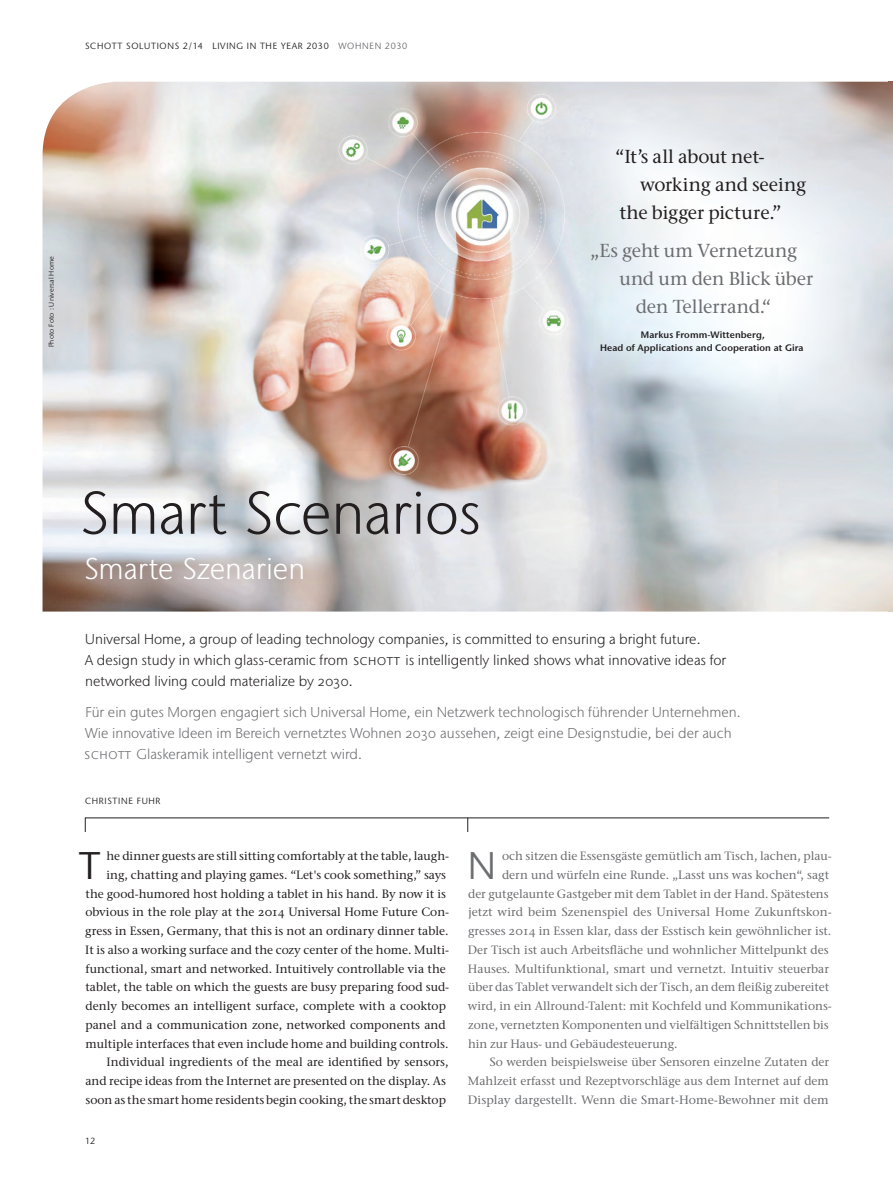
<style>
.page{position:relative;width:893px;height:1191px;background:#fff}
.page>*{position:absolute;margin:0;border:0;box-sizing:border-box;transform-origin:0 0}
.t1{font:300 60px "Stone Sans IIITC Pro";letter-spacing:-.01em;color:#231f20}
.t2{font:38.4px "Stone Sans IIITC Pro";color:#231f20}
.t3{font:38.4px "Stone Sans IIITC Pro";color:#6c6d70}
.t4{font:300 30px "Stone Sans IIITC Pro";letter-spacing:-.01em;color:#fff}
.t5{font:500 18.75px "Stone Serif ITC Pro";letter-spacing:.005em;color:#231f20}
.t6{font:500 18.75px "Stone Serif ITC Pro";letter-spacing:-.02em;color:#6c6d70}
.t7{font:300 14.25px/21px "Stone Sans IIITC Pro";color:#6c6d70}
.t8{font:300 14.25px/21px "Stone Sans IIITC Pro";color:#231f20}
.t9{font:500 12px/18.8px "Stone Serif ITC Pro";color:#231f20;text-align:right}
.t10{font:500 12px "Stone Serif ITC Pro";color:#6c6d70}
.t11{font:600 9.3px/13.5px "Stone Sans IIITC Pro";letter-spacing:.01em;color:#231f20;text-align:center}
.t12{font:9px "Stone Sans IIITC Pro";letter-spacing:.075em;color:#231f20}
.t13{font:7.2px "Stone Sans IIITC Pro";letter-spacing:.01em;color:#231f20}
.s1{color:#6c6d70}
</style>
<div class="page">
<img style="left:43px;top:82px;width:846px;height:529px">
<svg style="left:467px;top:818px;width:1px;height:14px"></svg>
<svg style="left:85px;top:818px;width:1px;height:14px"></svg>
<hr style="left:85px;top:817px;width:744px;height:1px;background:#231f20">
<img style="left:889px;top:82px;width:4px;height:529px">
<p class="t12" style="left:85px;top:40px;width:324px">SCHOTT SOLUTIONS 2/14 LIVING IN THE YEAR 2030 <span class="s1">WOHNEN 2030</span></p>
<p class="t13" style="left:47px;top:347px;width:92px;rotate:-90deg">Photo Foto : Universal Home</p>
<h3 class="t5" style="left:615px;top:145px;width:151px">“It’s all about net-</h3>
<h3 class="t5" style="left:640px;top:173px;width:168px">working and seeing</h3>
<h3 class="t5" style="left:619px;top:201px;width:164px">the bigger picture.”</h3>
<h3 class="t6" style="left:591px;top:239px;width:208px">„Es geht um Vernetzung</h3>
<h3 class="t6" style="left:619px;top:267px;width:195px">und um den Blick über</h3>
<h3 class="t6" style="left:636px;top:295px;width:136px">den Tellerrand.“</h3>
<p class="t11" style="left:600px;top:328px;width:205px">Markus Fromm-Wittenberg,<br>Head of Applications and Cooperation at Gira</p>
<h1 class="t1" style="left:80px;top:476px;width:403px">Smart Scenarios</h1>
<h3 class="t4" style="left:84px;top:550px;width:223px">Smarte Szenarien</h3>
<p class="t8" style="left:85px;top:629px;width:643px">Universal Home, a group of leading technology companies, is committed to ensuring a bright future.<br>A design study in which glass-ceramic from schott is intelligently linked shows what innovative ideas for networked living could materialize by 2030.</p>
<p class="t7" style="left:84px;top:701px;width:658px">Für ein gutes Morgen engagiert sich Universal Home, ein Netzwerk technologisch führender Unternehmen.<br>Wie innovative Ideen im Bereich vernetztes Wohnen 2030 aussehen, zeigt eine Designstudie, bei der auch schott Glaskeramik intelligent vernetzt wird.</p>
<p class="t12" style="left:85px;top:795px;width:77px">CHRISTINE FUHR</p>
<p class="t9" style="left:85px;top:846px;width:366px">he dinner guests are still sitting comfortably at the table, laugh&shy;ing, chatting and playing games. “Let's cook something,” says<br>the good-humored host holding a tablet in his hand. By now it is obvious in the role play at the 2014 Universal Home Future Con&shy;gress in Essen, Germany, that this is not an ordinary dinner table.<br>It is also a working surface and the cozy center of the home. Multi&shy;functional, smart and networked. Intuitively controllable via the tablet, the table on which the guests are busy preparing food sud&shy;denly becomes an intelligent surface, complete with a cooktop panel and a communication zone, networked components and multiple interfaces that even include home and building controls.<br>Individual ingredients of the meal are identified by sensors, and recipe ideas from the Internet are presented on the display. As soon as the smart home residents begin cooking, the smart desktop</p>
<h2 class="t3" style="left:468px;top:841px;width:30px">N</h2>
<p class="t10" style="left:502px;top:848px;width:331px">och sitzen die Essensgäste gemütlich am Tisch, lachen, plau-</p>
<h2 class="t2" style="left:79px;top:841px;width:23px">T</h2>
<p class="t10" style="left:502px;top:867px;width:329px">dern und würfeln eine Runde. „Lasst uns was kochen“, sagt</p>
<p class="t10" style="left:468px;top:886px;width:362px">der gutgelaunte Gastgeber mit dem Tablet in der Hand. Spätestens</p>
<p class="t10" style="left:468px;top:905px;width:365px">jetzt wird beim Szenenspiel des Universal Home Zukunftskon-</p>
<p class="t10" style="left:468px;top:923px;width:365px">gresses 2014 in Essen klar, dass der Esstisch kein gewöhnlicher ist.</p>
<p class="t10" style="left:468px;top:942px;width:362px">Der Tisch ist auch Arbeitsfläche und wohnlicher Mittelpunkt des</p>
<p class="t10" style="left:468px;top:961px;width:363px">Hauses. Multifunktional, smart und vernetzt. Intuitiv steuerbar</p>
<p class="t10" style="left:468px;top:980px;width:362px">über das Tablet verwandelt sich der Tisch, an dem fleißig zubereitet</p>
<p class="t10" style="left:468px;top:998px;width:365px">wird, in ein Allround-Talent: mit Kochfeld und Kommunikations-</p>
<p class="t10" style="left:468px;top:1017px;width:362px">zone, vernetzten Komponenten und vielfältigen Schnittstellen bis</p>
<p class="t10" style="left:468px;top:1036px;width:211px">hin zur Haus- und Gebäudesteuerung.</p>
<p class="t10" style="left:490px;top:1055px;width:341px">So werden beispielsweise über Sensoren einzelne Zutaten der</p>
<p class="t10" style="left:468px;top:1073px;width:362px">Mahlzeit erfasst und Rezeptvorschläge aus dem Internet auf dem</p>
<p class="t10" style="left:468px;top:1092px;width:362px">Display dargestellt. Wenn die Smart-Home-Bewohner mit dem</p>
<p class="t12" style="left:85px;top:1135px;width:12px">12</p>
</div>
